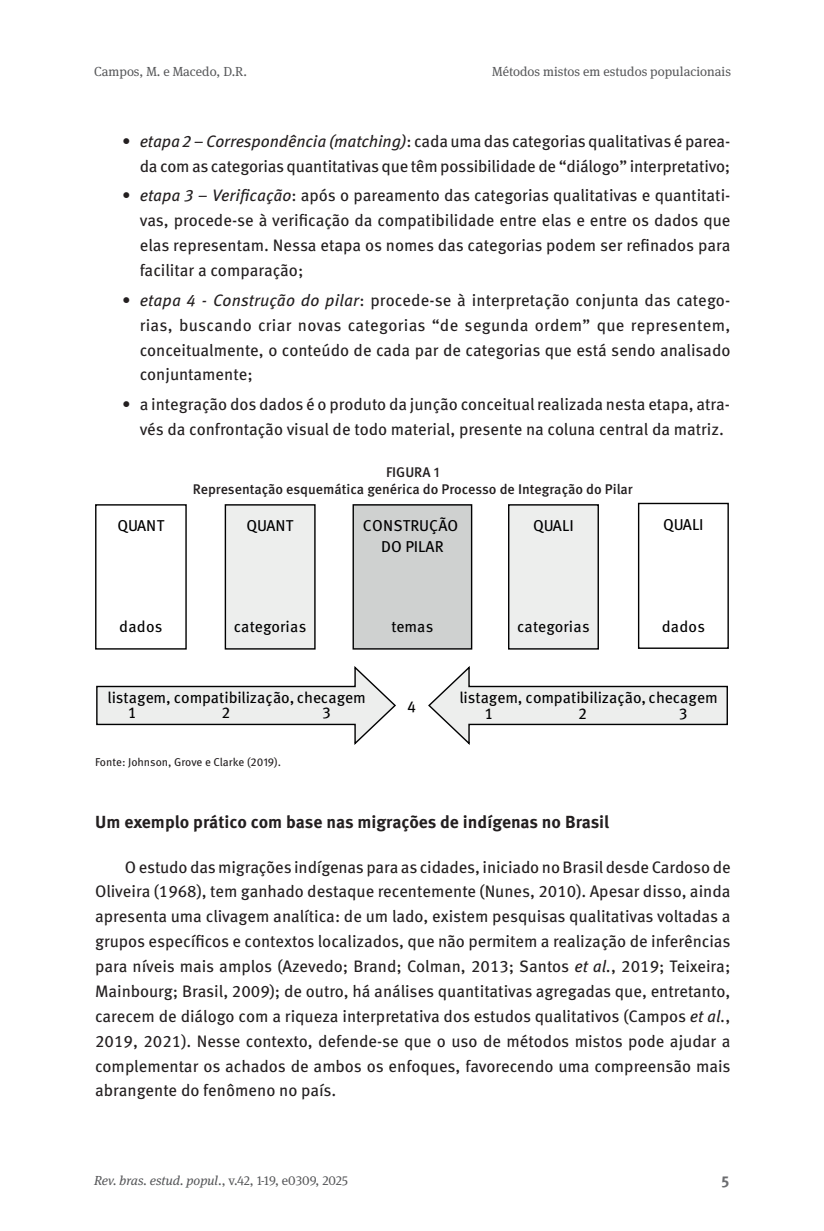
<style>
.page{position:relative;width:824px;height:1231px;background:#fff}
.page>*{position:absolute;margin:0;border:0;box-sizing:border-box;transform-origin:0 0}
.t1{font:700 17.5px "Meta Pro";color:#231f20}
.t2{font:16.62px/24.8px "Meta Pro";letter-spacing:-.005em;color:#231f20;text-align:justify}
.t3{font:15.75px/20.3px "Meta Pro";color:#000001}
.t4{font:700 15.75px "Meta Pro";color:#6c6d70}
.t5{font:500 14px/16.8px "Meta Pro";color:#231f20;text-align:center}
.t6{font:13.12px "Meta Serif Pro";color:#57585a}
.t7{font:11.38px "Meta Pro";letter-spacing:-.005em;color:#231f20}
.s1{font-style:italic}
</style>
<div class="page">
<div style="left:95px;top:504px;width:92px;height:145px;border:1px solid #000001"></div>
<div style="left:638px;top:502px;width:90px;height:147px;border:1px solid #000001"></div>
<div style="left:225px;top:505px;width:90px;height:144px;background:#edeeed"></div>
<div style="left:225px;top:504px;width:90px;height:145px;border:1px solid #000001"></div>
<div style="left:353px;top:505px;width:118px;height:144px;background:#cfd1d0"></div>
<div style="left:352px;top:504px;width:120px;height:145px;border:1px solid #000001"></div>
<div style="left:508px;top:505px;width:90px;height:144px;background:#edeeed"></div>
<div style="left:508px;top:504px;width:91px;height:145px;border:1px solid #000001"></div>
<svg style="left:96px;top:666px;width:300px;height:79px"></svg>
<svg style="left:428px;top:666px;width:300px;height:79px"></svg>
<p class="t6" style="left:94px;top:62px;width:154px">Campos, M. e Macedo, D.R.</p>
<p class="t6" style="left:492px;top:62px;width:240px">Métodos mistos em estudos populacionais</p>
<p class="t2" style="left:122px;top:127px;width:609px;text-align:right">• <span class="s1">etapa 2 – Correspondência (matching)</span>: cada uma das categorias qualitativas é parea&shy;da com as categorias quantitativas que têm possibilidade de “diálogo” interpretativo;</p>
<p class="t2" style="left:140px;top:182px;width:592px;text-indent:-18px">• <span class="s1">etapa 3 – Verificação</span>: após o pareamento das categorias qualitativas e quantitati&shy;vas, procede-se à verificação da compatibilidade entre elas e entre os dados que elas representam. Nessa etapa os nomes das categorias podem ser refinados para facilitar a comparação;</p>
<p class="t2" style="left:140px;top:286px;width:592px;text-indent:-18px">• <span class="s1">etapa 4 - Construção do pilar</span>: procede-se à interpretação conjunta das catego&shy;rias, buscando criar novas categorias “de segunda ordem” que representem, conceitualmente, o conteúdo de cada par de categorias que está sendo analisado conjuntamente;</p>
<p class="t2" style="left:140px;top:391px;width:592px;text-indent:-18px">• a integração dos dados é o produto da junção conceitual realizada nesta etapa, atra&shy;vés da confrontação visual de todo material, presente na coluna central da matriz.</p>
<p class="t5" style="left:193px;top:462px;width:441px">FIGURA 1<br>Representação esquemática genérica do Processo de Integração do Pilar</p>
<p class="t3" style="left:117px;top:514px;width:48px">QUANT</p>
<p class="t3" style="left:363px;top:514px;width:97px;text-align:center">CONSTRUÇÃO<br>DO PILAR</p>
<p class="t3" style="left:663px;top:513px;width:42px">QUALI</p>
<p class="t3" style="left:246px;top:514px;width:48px">QUANT</p>
<p class="t3" style="left:533px;top:514px;width:42px">QUALI</p>
<p class="t3" style="left:119px;top:615px;width:45px">dados</p>
<p class="t3" style="left:234px;top:615px;width:74px">categorias</p>
<p class="t3" style="left:391px;top:615px;width:44px">temas</p>
<p class="t3" style="left:517px;top:615px;width:74px">categorias</p>
<p class="t3" style="left:661px;top:615px;width:45px">dados</p>
<p class="t3" style="left:128px;top:688px;width:239px;line-height:15.4px;text-indent:-20px">listagem, compatibilização, checagem<br>1</p>
<p class="t3" style="left:221px;top:701px;width:10px">2</p>
<p class="t3" style="left:322px;top:701px;width:10px">3</p>
<p class="t3" style="left:407px;top:695px;width:10px">4</p>
<p class="t3" style="left:484px;top:688px;width:234px;line-height:15.9px;text-indent:-25px">listagem, compatibilização, checagem<br>1</p>
<p class="t3" style="left:578px;top:702px;width:10px">2</p>
<p class="t3" style="left:678px;top:702px;width:10px">3</p>
<p class="t7" style="left:95px;top:753px;width:187px">Fonte: Johnson, Grove e Clarke (2019).</p>
<p class="t1" style="left:95px;top:808px;width:515px">Um exemplo prático com base nas migrações de indígenas no Brasil</p>
<p class="t2" style="left:95px;top:853px;width:637px;text-indent:30px">O estudo das migrações indígenas para as cidades, iniciado no Brasil desde Cardoso de Oliveira (1968), tem ganhado destaque recentemente (Nunes, 2010). Apesar disso, ainda apresenta uma clivagem analítica: de um lado, existem pesquisas qualitativas voltadas a grupos específicos e contextos localizados, que não permitem a realização de inferências para níveis mais amplos (Azevedo; Brand; Colman, 2013; Santos <span class="s1">et al.</span>, 2019; Teixeira; Mainbourg; Brasil, 2009); de outro, há análises quantitativas agregadas que, entretanto, carecem de diálogo com a riqueza interpretativa dos estudos qualitativos (Campos <span class="s1">et al.</span>, 2019, 2021). Nesse contexto, defende-se que o uso de métodos mistos pode ajudar a complementar os achados de ambos os enfoques, favorecendo uma compreensão mais abrangente do fenômeno no país.</p>
<p class="t6" style="left:94px;top:1170px;width:255px"><span class="s1">Rev. bras. estud. popul</span>., v.42, 1-19, e0309, 2025</p>
<p class="t4" style="left:721px;top:1168px;width:9px">5</p>
</div>
